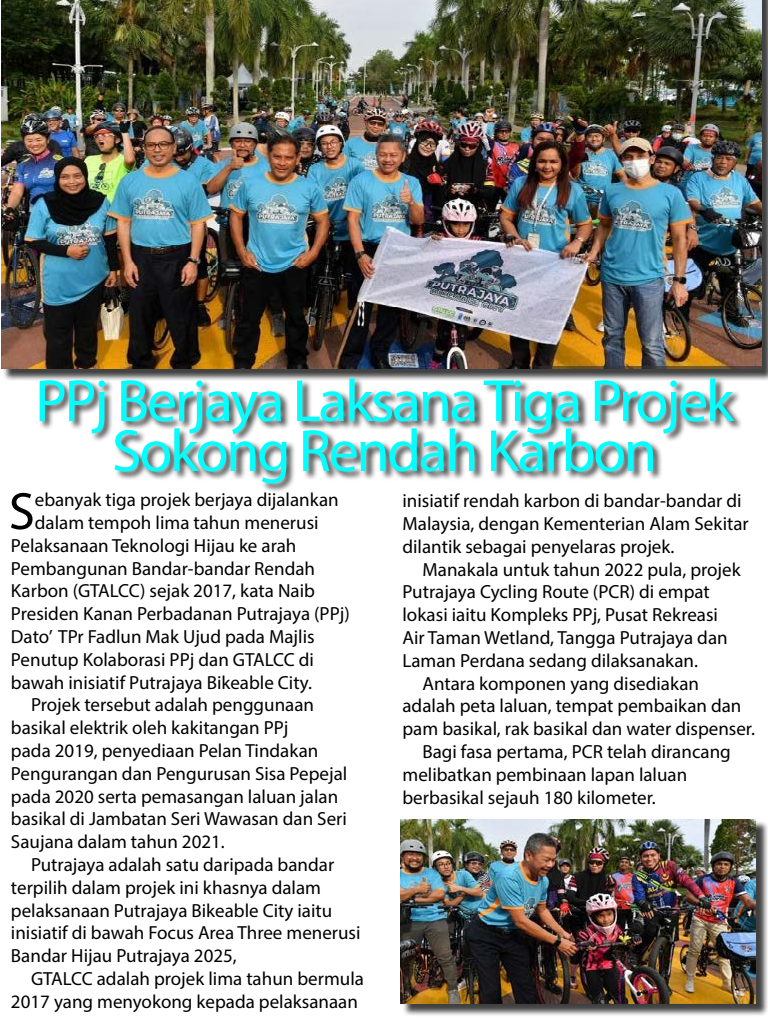
<style>
.page{position:relative;width:768px;height:1024px;background:#fff}
.page>*{position:absolute;margin:0;border:0;box-sizing:border-box;transform-origin:0 0}
.t1{font:60px/50px "Myriad Pro";letter-spacing:-.04em;color:#0ff;text-align:center}
.t2{font:52.8px "Myriad Pro";color:#000}
.t3{font:19px/22.8px "Myriad Pro";color:#000}
</style>
<div class="page">
<div style="left:3px;top:0;width:765px;height:381px;background:#000;opacity:.75"></div>
<img style="left:1px;top:0;width:761px;height:369px">
<div style="left:39px;top:378px;width:705px;height:115px;background:#000;opacity:.75"></div>
<div style="left:402px;top:821px;width:366px;height:196px;background:#000;opacity:.75"></div>
<img style="left:400px;top:819px;width:356px;height:185px">
<h1 class="t1" style="left:35px;top:375px;width:700px">PPj Berjaya Laksana Tiga Projek<br>Sokong Rendah Karbon</h1>
<h2 class="t2" style="left:9px;top:479px;width:28px">S</h2>
<p class="t3" style="left:35px;top:488px;width:305px">ebanyak tiga projek berjaya dijalankan</p>
<p class="t3" style="left:35px;top:511px;width:285px">dalam tempoh lima tahun menerusi</p>
<p class="t3" style="left:11px;top:534px;width:287px">Pelaksanaan Teknologi Hijau ke arah</p>
<p class="t3" style="left:11px;top:557px;width:306px">Pembangunan Bandar-bandar Rendah</p>
<p class="t3" style="left:11px;top:579px;width:305px">Karbon (GTALCC) sejak 2017, kata Naib</p>
<p class="t3" style="left:11px;top:602px;width:340px">Presiden Kanan Perbadanan Putrajaya (PPj)</p>
<p class="t3" style="left:11px;top:625px;width:305px">Dato’ TPr Fadlun Mak Ujud pada Majlis</p>
<p class="t3" style="left:11px;top:648px;width:304px">Penutup Kolaborasi PPj dan GTALCC di</p>
<p class="t3" style="left:11px;top:671px;width:302px">bawah inisiatif Putrajaya Bikeable City.</p>
<p class="t3" style="left:31px;top:693px;width:285px">Projek tersebut adalah penggunaan</p>
<p class="t3" style="left:11px;top:716px;width:279px">basikal elektrik oleh kakitangan PPj</p>
<p class="t3" style="left:11px;top:739px;width:309px">pada 2019, penyediaan Pelan Tindakan</p>
<p class="t3" style="left:11px;top:762px;width:338px">Pengurangan dan Pengurusan Sisa Pepejal</p>
<p class="t3" style="left:11px;top:785px;width:329px">pada 2020 serta pemasangan laluan jalan</p>
<p class="t3" style="left:11px;top:807px;width:338px">basikal di Jambatan Seri Wawasan dan Seri</p>
<p class="t3" style="left:11px;top:830px;width:215px">Saujana dalam tahun 2021.</p>
<p class="t3" style="left:31px;top:853px;width:305px">Putrajaya adalah satu daripada bandar</p>
<p class="t3" style="left:11px;top:876px;width:312px">terpilih dalam projek ini khasnya dalam</p>
<p class="t3" style="left:11px;top:899px;width:323px">pelaksanaan Putrajaya Bikeable City iaitu</p>
<p class="t3" style="left:11px;top:921px;width:351px">inisiatif di bawah Focus Area Three menerusi</p>
<p class="t3" style="left:11px;top:944px;width:227px">Bandar Hijau Putrajaya 2025,</p>
<p class="t3" style="left:31px;top:967px;width:334px">GTALCC adalah projek lima tahun bermula</p>
<p class="t3" style="left:11px;top:990px;width:348px">2017 yang menyokong kepada pelaksanaan</p>
<p class="t3" style="left:402px;top:489px;width:348px">inisiatif rendah karbon di bandar-bandar di<br>Malaysia, dengan Kementerian Alam Sekitar dilantik sebagai penyelaras projek.</p>
<p class="t3" style="left:423px;top:558px;width:320px">Manakala untuk tahun 2022 pula, projek</p>
<p class="t3" style="left:402px;top:580px;width:309px">Putrajaya Cycling Route (PCR) di empat</p>
<p class="t3" style="left:402px;top:603px;width:317px">lokasi iaitu Kompleks PPj, Pusat Rekreasi</p>
<p class="t3" style="left:402px;top:626px;width:327px">Air Taman Wetland, Tangga Putrajaya dan</p>
<p class="t3" style="left:402px;top:649px;width:297px">Laman Perdana sedang dilaksanakan.</p>
<p class="t3" style="left:423px;top:672px;width:278px">Antara komponen yang disediakan</p>
<p class="t3" style="left:402px;top:694px;width:341px">adalah peta laluan, tempat pembaikan dan</p>
<p class="t3" style="left:402px;top:717px;width:354px">pam basikal, rak basikal dan water dispenser.</p>
<p class="t3" style="left:423px;top:740px;width:310px">Bagi fasa pertama, PCR telah dirancang</p>
<p class="t3" style="left:402px;top:763px;width:286px">melibatkan pembinaan lapan laluan</p>
<p class="t3" style="left:402px;top:786px;width:255px">berbasikal sejauh 180 kilometer.</p>
</div>
